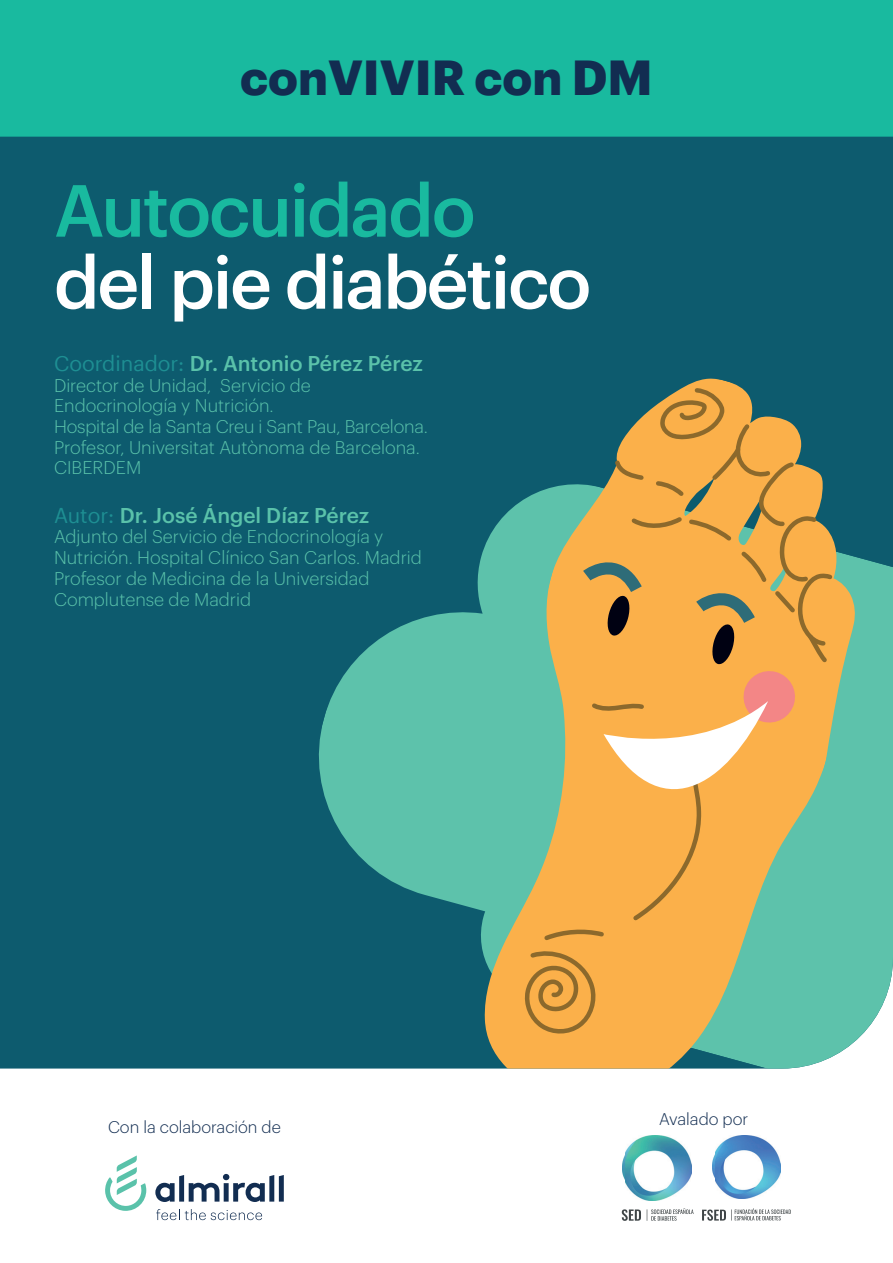
<style>
.page{position:relative;width:893px;height:1263px;background:#fff}
.page>*{position:absolute;margin:0;border:0;box-sizing:border-box;transform-origin:0 0}
.t1{font:72px "graphikmedium";letter-spacing:-.03em;color:#fff}
.t2{font:72px "graphikmedium";letter-spacing:-.03em;color:#19ba9f}
.t3{font:48px "graphikbold";color:#122d51}
.t4{font:21px "graphikmedium";color:#5ac2aa}
.t5{font:300 18px/20.7px "Graphik";color:#5ac2aa}
.t6{font:300 16.5px "Graphik";color:#122d51}
.s1{font-family:"graphikregular";color:#1e8f93}
</style>
<div class="page">
<div style="left:0;top:0;width:893px;height:137px;background:#19ba9f"></div>
<div style="left:0;top:137px;width:893px;height:931px;background:#0d5b6e"></div>
<svg style="left:303px;top:473px;width:590px;height:595px;background:#32898a"></svg>
<svg style="left:484px;top:378px;width:372px;height:690px;background:#84ab81"></svg>
<svg style="left:520px;top:930px;width:87px;height:109px;background:#e4a143"></svg>
<svg style="left:583px;top:385px;width:253px;height:539px;background:#d3a75a"></svg>
<svg style="left:156px;top:1209px;width:106px;height:11px"></svg>
<svg style="left:105px;top:1155px;width:41px;height:56px"></svg>
<svg style="left:155px;top:1174px;width:129px;height:28px"></svg>
<svg style="left:622px;top:1208px;width:72px;height:13px"></svg>
<img style="left:624px;top:1135px;width:68px;height:65px">
<img style="left:622px;top:1157px;width:2px;height:21px">
<svg style="left:702px;top:1208px;width:89px;height:13px"></svg>
<img style="left:715px;top:1135px;width:65px;height:63px">
<img style="left:713px;top:1154px;width:2px;height:24px">
<h2 class="t3" style="left:240px;top:40px;width:414px">conVIVIR con DM</h2>
<h1 class="t2" style="left:54px;top:156px;width:423px">Autocuidado</h1>
<h1 class="t1" style="left:54px;top:228px;width:539px">del pie diabético</h1>
<p class="t4" style="left:54px;top:347px;width:370px"><span class="s1">Coordinador:</span> Dr. Antonio Pérez Pérez</p>
<p class="t5" style="left:54px;top:373px;width:376px">Director de Unidad, Servicio de Endocrinología y Nutrición.<br>Hospital de la Santa Creu i Sant Pau, Barcelona.<br>Profesor, Universitat Autònoma de Barcelona.<br>CIBERDEM</p>
<p class="t4" style="left:54px;top:499px;width:317px"><span class="s1">Autor:</span> Dr. José Ángel Díaz Pérez</p>
<p class="t5" style="left:54px;top:525px;width:369px">Adjunto del Servicio de Endocrinología y Nutrición. Hospital Clínico San Carlos. Madrid Profesor de Medicina de la Universidad Complutense de Madrid</p>
<p class="t6" style="left:108px;top:1115px;width:174px">Con la colaboración de</p>
<p class="t6" style="left:659px;top:1107px;width:91px">Avalado por</p>
</div>
